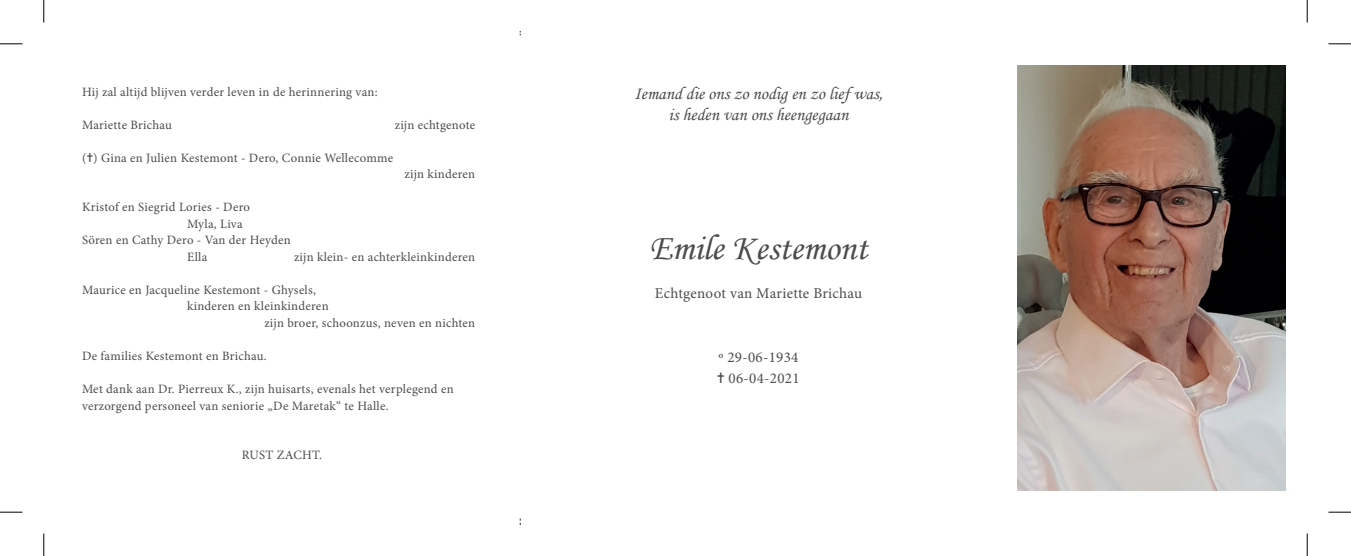
<style>
.page{position:relative;width:1351px;height:556px;background:#fff}
.page>*{position:absolute;margin:0;border:0;box-sizing:border-box;transform-origin:0 0}
.t1{font:36px "Monotype Corsiva";color:#4b4c4d}
.t2{font:18px/21.6px "Monotype Corsiva";color:#4b4c4d;text-align:center}
.t3{font:15px/21px "Minion Pro";letter-spacing:.02em;color:#4b4c4d}
.t4{font:12.75px/16.5px "Minion Pro";letter-spacing:.02em;color:#4b4c4d}
</style>
<div class="page">
<img style="left:1017px;top:65px;width:268px;height:425px">
<svg style="left:0;top:44px;width:22px;height:1px"></svg>
<svg style="left:1328px;top:44px;width:22px;height:1px"></svg>
<svg style="left:0;top:511px;width:22px;height:1px"></svg>
<svg style="left:1328px;top:511px;width:22px;height:1px"></svg>
<svg style="left:44px;top:0;width:1px;height:22px"></svg>
<svg style="left:44px;top:533px;width:1px;height:22px"></svg>
<svg style="left:1306px;top:0;width:1px;height:22px"></svg>
<svg style="left:1306px;top:533px;width:1px;height:22px"></svg>
<p class="t4" style="left:82px;top:83px;width:297px">Hij zal altijd blijven verder leven in de herinnering van:</p>
<p class="t4" style="left:82px;top:116px;width:91px">Mariette Brichau</p>
<p class="t4" style="left:395px;top:116px;width:82px">zijn echtgenote</p>
<p class="t4" style="left:82px;top:149px;width:313px">(✝) Gina en Julien Kestemont - Dero, Connie Wellecomme</p>
<p class="t4" style="left:404px;top:166px;width:72px">zijn kinderen</p>
<p class="t4" style="left:82px;top:199px;width:169px">Kristof en Siegrid Lories - Dero</p>
<p class="t4" style="left:187px;top:215px;width:57px">Myla, Liva</p>
<p class="t4" style="left:82px;top:232px;width:210px">Sören en Cathy Dero - Van der Heyden</p>
<p class="t4" style="left:187px;top:248px;width:22px">Ella</p>
<p class="t4" style="left:294px;top:248px;width:183px">zijn klein- en achterkleinkinderen</p>
<p class="t4" style="left:82px;top:281px;width:235px">Maurice en Jacqueline Kestemont - Ghysels,</p>
<p class="t4" style="left:187px;top:298px;width:143px">kinderen en kleinkinderen</p>
<p class="t4" style="left:264px;top:314px;width:212px">zijn broer, schoonzus, neven en nichten</p>
<p class="t4" style="left:82px;top:347px;width:186px">De families Kestemont en Brichau.</p>
<p class="t4" style="left:82px;top:380px;width:373px">Met dank aan Dr. Pierreux K., zijn huisarts, evenals het verplegend en verzorgend personeel van seniorie „De Maretak“ te Halle.</p>
<p class="t4" style="left:242px;top:446px;width:82px">RUST ZACHT.</p>
<h2 class="t2" style="left:634px;top:82px;width:250px">Iemand die ons zo nodig en zo lief was, is heden van ons heengegaan</h2>
<h1 class="t1" style="left:649px;top:226px;width:220px">Emile Kestemont</h1>
<p class="t3" style="left:655px;top:283px;width:209px">Echtgenoot van Mariette Brichau</p>
<p class="t3" style="left:717px;top:346px;width:84px">º 29-06-1934 ✝ 06-04-2021</p>
</div>
